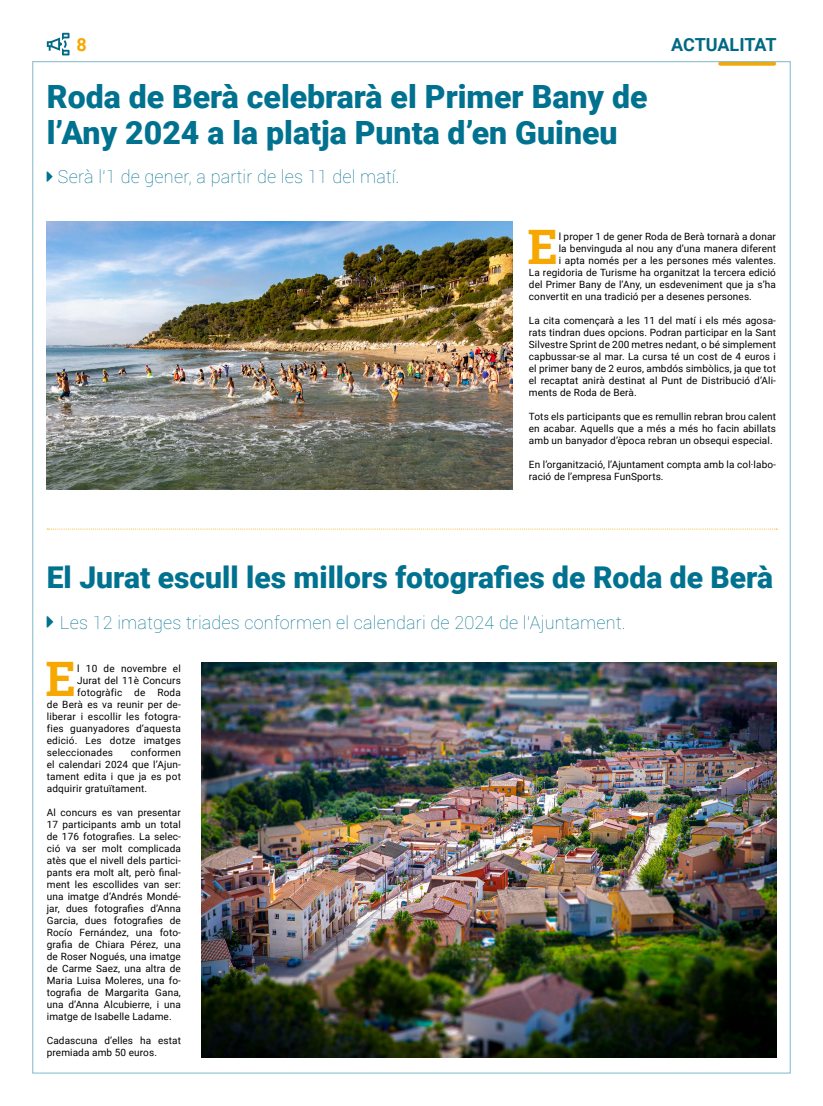
<style>
.page{position:relative;width:823px;height:1106px;background:#fff}
.page>*{position:absolute;margin:0;border:0;box-sizing:border-box;transform-origin:0 0}
._1º_parrafo_TEXTO_CORRIDO{font:700 48px "Roboto Slab";color:#f6a800}
.TITULO{font:900 32px/36px "Roboto";color:#007290}
.TITULO-2{font:900 30px "Roboto";color:#007290}
.SUBTITULO{font:100 18px "Roboto";letter-spacing:.01em;color:#007290}
.t1{font:700 18px "Roboto";letter-spacing:-.01em;color:#006983}
.t2{font:700 18px "Roboto";color:#f6a800}
.TEXTO_CORRIDO{font:10px/12px "Roboto";letter-spacing:.01em;color:#000;text-align:justify}
._1º_parrafo_TEXTO_CORRIDO-2{font:10px/12px "Roboto";letter-spacing:.01em;color:#000;text-align:justify}
</style>
<div class="page">
<svg style="left:719px;top:64px;width:54px;height:2px"></svg>
<svg style="left:47px;top:33px;width:22px;height:22px"></svg>
<img style="left:201px;top:662px;width:574px;height:395px">
<svg style="left:47px;top:528px;width:729px;height:1px"></svg>
<img style="left:47px;top:221px;width:465px;height:268px">
<h3 class="t2" style="left:77px;top:32px;width:12px">8</h3>
<h3 class="t1" style="left:670px;top:32px;width:107px">ACTUALITAT</h3>
<p class="TITULO" style="left:47px;top:77px;width:602px">Roda de Berà celebrarà el Primer Bany de l’Any 2024 a la platja Punta d’en Guineu</p>
<p class="SUBTITULO" style="left:58px;top:164px;width:343px">Serà l’1 de gener, a partir de les 11 del matí.</p>
<p class="_1º_parrafo_TEXTO_CORRIDO" style="left:527px;top:214px;width:32px">E</p>
<p class="_1º_parrafo_TEXTO_CORRIDO-2" style="left:558px;top:230px;width:218px">l proper 1 de gener Roda de Berà tornarà a donar</p>
<p class="_1º_parrafo_TEXTO_CORRIDO-2" style="left:558px;top:242px;width:218px">la benvinguda al nou any d’una manera diferent</p>
<p class="_1º_parrafo_TEXTO_CORRIDO-2" style="left:558px;top:254px;width:218px">i apta només per a les persones més valentes.</p>
<p class="_1º_parrafo_TEXTO_CORRIDO-2" style="left:528px;top:266px;width:248px">La regidoria de Turisme ha organitzat la tercera edició</p>
<p class="_1º_parrafo_TEXTO_CORRIDO-2" style="left:528px;top:278px;width:248px">del Primer Bany de l’Any, un esdeveniment que ja s’ha</p>
<p class="_1º_parrafo_TEXTO_CORRIDO-2" style="left:528px;top:290px;width:224px">convertit en una tradició per a desenes persones.</p>
<p class="TEXTO_CORRIDO" style="left:528px;top:314px;width:248px">La cita començarà a les 11 del matí i els més agosa&shy;rats tindran dues opcions. Podran participar en la Sant Silvestre Sprint de 200 metres nedant, o bé simplement capbussar-se al mar. La cursa té un cost de 4 euros i el primer bany de 2 euros, ambdós simbòlics, ja que tot el recaptat anirà destinat al Punt de Distribució d’Ali&shy;ments de Roda de Berà.</p>
<p class="TEXTO_CORRIDO" style="left:528px;top:410px;width:248px">Tots els participants que es remullin rebran brou calent en acabar. Aquells que a més a més ho facin abillats amb un banyador d’època rebran un obsequi especial.</p>
<p class="TEXTO_CORRIDO" style="left:528px;top:458px;width:248px">En l’organització, l’Ajuntament compta amb la col·labo&shy;ració de l’empresa FunSports.</p>
<p class="TITULO-2" style="left:47px;top:556px;width:727px">El Jurat escull les millors fotografies de Roda de Berà</p>
<p class="SUBTITULO" style="left:60px;top:610px;width:567px">Les 12 imatges triades conformen el calendari de 2024 de l’Ajuntament.</p>
<p class="_1º_parrafo_TEXTO_CORRIDO" style="left:45px;top:646px;width:32px">E</p>
<p class="_1º_parrafo_TEXTO_CORRIDO-2" style="left:77px;top:662px;width:105px">l 10 de novembre el</p>
<p class="_1º_parrafo_TEXTO_CORRIDO-2" style="left:77px;top:674px;width:105px">Jurat del 11è Concurs</p>
<p class="_1º_parrafo_TEXTO_CORRIDO-2" style="left:77px;top:686px;width:105px">fotogràfic de Roda</p>
<p class="_1º_parrafo_TEXTO_CORRIDO-2" style="left:47px;top:698px;width:135px">de Berà es va reunir per de-</p>
<p class="_1º_parrafo_TEXTO_CORRIDO-2" style="left:47px;top:710px;width:135px">liberar i escollir les fotogra-</p>
<p class="_1º_parrafo_TEXTO_CORRIDO-2" style="left:47px;top:722px;width:135px">fies guanyadores d’aquesta</p>
<p class="_1º_parrafo_TEXTO_CORRIDO-2" style="left:47px;top:734px;width:135px">edició. Les dotze imatges</p>
<p class="_1º_parrafo_TEXTO_CORRIDO-2" style="left:47px;top:746px;width:68px">seleccionades</p>
<p class="_1º_parrafo_TEXTO_CORRIDO-2" style="left:47px;top:746px;width:135px;text-indent:84px">conformen el calendari 2024 que l’Ajun&shy;tament edita i que ja es pot adquirir gratuïtament.</p>
<p class="TEXTO_CORRIDO" style="left:47px;top:806px;width:135px">Al concurs es van presentar 17 participants amb un total de 176 fotografies. La selec&shy;ció va ser molt complicada atès que el nivell dels partici&shy;pants era molt alt, però final&shy;ment les escollides van ser: una imatge d’Andrés Mondé&shy;jar, dues fotografies d’Anna Garcia, dues fotografies de Rocío Fernández, una foto&shy;grafia de Chiara Pérez, una de Roser Nogués, una imatge de Carme Saez, una altra de Maria Luisa Moleres, una fo&shy;tografia de Margarita Gana, una d’Anna Alcubierre, i una imatge de Isabelle Ladame.</p>
<p class="TEXTO_CORRIDO" style="left:47px;top:1034px;width:135px">Cadascuna d’elles ha estat premiada amb 50 euros.</p>
</div>
